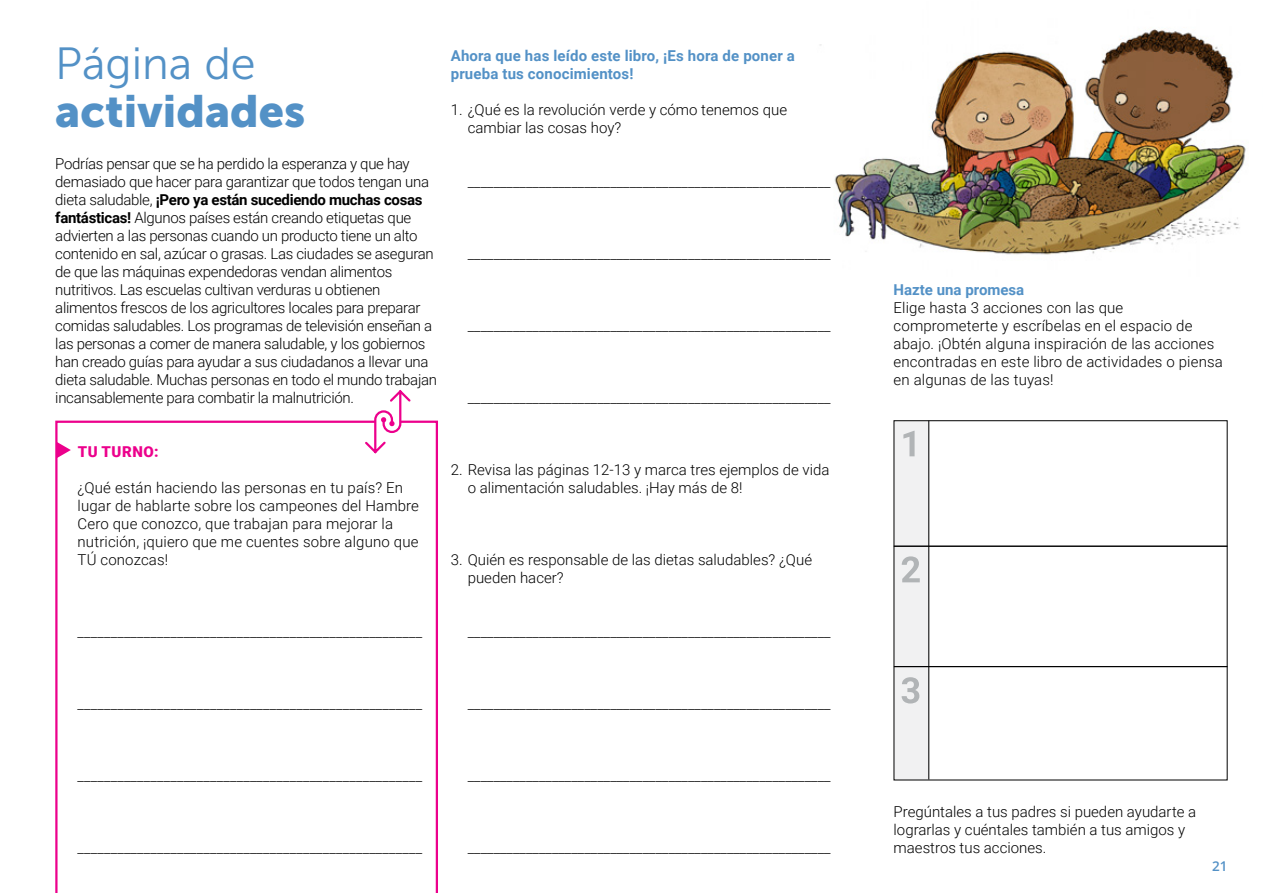
<style>
.page{position:relative;width:1263px;height:893px;background:#fff}
.page>*{position:absolute;margin:0;border:0;box-sizing:border-box;transform-origin:0 0}
.t1{font:45px "Museo Sans 900";color:#5391c6}
.t2{font:45px "Museo Sans 300";color:#5391c6}
.t3{font:300 15px/18px "Roboto";letter-spacing:-.02em;color:#000}
.t4{font:300 15px/18px "Roboto";letter-spacing:.01em;color:#000}
.t5{font:300 15px/18px "Roboto";color:#000}
.t6{font:700 15px/18px "Roboto";letter-spacing:.01em;color:#5391c6}
.t7{font:900 15px "Roboto";letter-spacing:.035em;color:#ec008c}
.t8{font:600 13.5px "Open Sans";color:#5391c6}
.s1{font-weight:700}
</style>
<div class="page">
<img style="left:820px;top:29px;width:426px;height:226px">
<div style="left:894px;top:421px;width:35px;height:358px;background:#f1f1f2"></div>
<hr style="left:928px;top:421px;width:1px;height:358px;background:#000">
<hr style="left:894px;top:666px;width:333px;height:1px;background:#000">
<hr style="left:894px;top:546px;width:333px;height:1px;background:#000">
<svg style="left:903px;top:431px;width:11px;height:25px"></svg>
<svg style="left:902px;top:556px;width:18px;height:26px"></svg>
<svg style="left:902px;top:677px;width:17px;height:26px"></svg>
<svg style="left:55px;top:420px;width:308px;height:473px"></svg>
<svg style="left:363px;top:389px;width:75px;height:504px"></svg>
<h1 class="t2" style="left:55px;top:39px;width:202px">Página de</h1>
<h1 class="t1" style="left:55px;top:85px;width:252px">actividades</h1>
<p class="t3" style="left:55px;top:154px;width:383px">Podrías pensar que se ha perdido la esperanza y que hay demasiado que hacer para garantizar que todos tengan una dieta saludable, <span class="s1">¡Pero ya están sucediendo muchas cosas fantásticas!</span> Algunos países están creando etiquetas que advierten a las personas cuando un producto tiene un alto contenido en sal, azúcar o grasas. Las ciudades se aseguran de que las máquinas expendedoras vendan alimentos nutritivos. Las escuelas cultivan verduras u obtienen alimentos frescos de los agricultores locales para preparar comidas saludables. Los programas de televisión enseñan a las personas a comer de manera saludable, y los gobiernos han creado guías para ayudar a sus ciudadanos a llevar una dieta saludable. Muchas personas en todo el mundo trabajan incansablemente para combatir la malnutrición.</p>
<p class="t6" style="left:451px;top:46px;width:346px">Ahora que has leído este libro, ¡Es hora de poner a prueba tus conocimientos!</p>
<p class="t5" style="left:468px;top:100px;width:321px;text-indent:-17px">1. ¿Qué es la revolución verde y cómo tenemos que cambiar las cosas hoy?</p>
<p class="t3" style="left:468px;top:172px;width:364px">________________________________________________________</p>
<p class="t3" style="left:468px;top:244px;width:364px">________________________________________________________</p>
<p class="t3" style="left:468px;top:316px;width:364px">________________________________________________________</p>
<p class="t3" style="left:468px;top:388px;width:364px">________________________________________________________</p>
<p class="t6" style="left:893px;top:280px;width:132px">Hazte una promesa</p>
<p class="t4" style="left:893px;top:298px;width:331px">Elige hasta 3 acciones con las que comprometerte y escríbelas en el espacio de abajo. ¡Obtén alguna inspiración de las acciones encontradas en este libro de actividades o piensa en algunas de las tuyas!</p>
<p class="t7" style="left:78px;top:441px;width:82px">TU TURNO:</p>
<p class="t4" style="left:78px;top:478px;width:343px">¿Qué están haciendo las personas en tu país? En lugar de hablarte sobre los campeones del Hambre Cero que conozco, que trabajan para mejorar la nutrición, ¡quiero que me cuentes sobre alguno que TÚ conozcas!</p>
<p class="t5" style="left:468px;top:460px;width:363px;text-indent:-17px">2. Revisa las páginas 12-13 y marca tres ejemplos de vida o alimentación saludables. ¡Hay más de 8!</p>
<p class="t5" style="left:468px;top:550px;width:346px;text-indent:-17px">3. Quién es responsable de las dietas saludables? ¿Qué pueden hacer?</p>
<p class="t3" style="left:78px;top:622px;width:346px">____________________________________________________</p>
<p class="t3" style="left:468px;top:622px;width:364px">________________________________________________________</p>
<p class="t3" style="left:78px;top:694px;width:346px">____________________________________________________</p>
<p class="t3" style="left:468px;top:694px;width:364px">________________________________________________________</p>
<p class="t3" style="left:78px;top:766px;width:346px">____________________________________________________</p>
<p class="t3" style="left:468px;top:766px;width:364px">________________________________________________________</p>
<p class="t3" style="left:78px;top:838px;width:346px">____________________________________________________</p>
<p class="t3" style="left:468px;top:838px;width:364px">________________________________________________________</p>
<p class="t5" style="left:893px;top:802px;width:304px">Pregúntales a tus padres si pueden ayudarte a lograrlas y cuéntales también a tus amigos y maestros tus acciones.</p>
<p class="t8" style="left:1212px;top:856px;width:17px">21</p>
</div>
